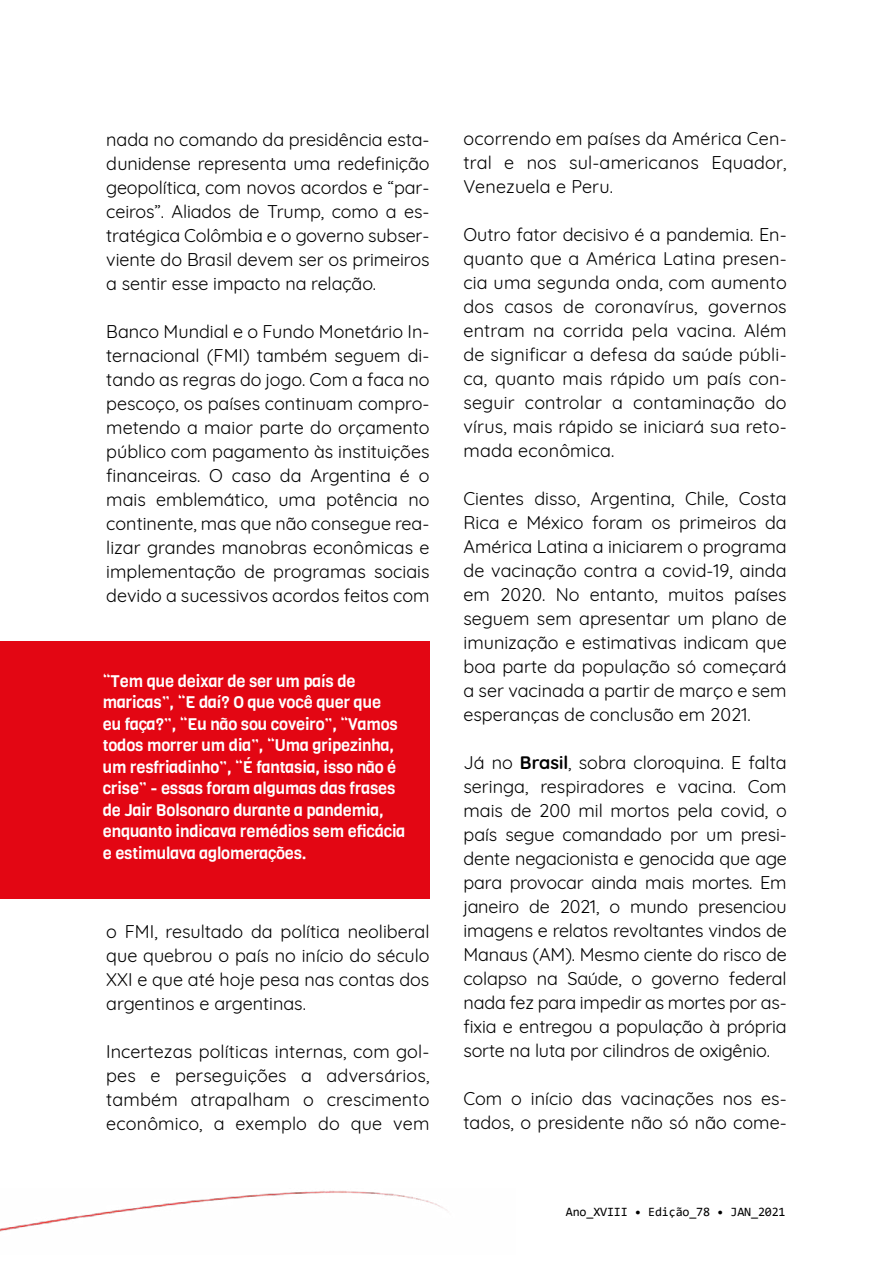
<style>
.page{position:relative;width:893px;height:1263px;background:#fff}
.page>*{position:absolute;margin:0;border:0;box-sizing:border-box;transform-origin:0 0}
.t1{font:18px/24px "Quicksand";color:#000;text-align:justify}
.t2{font:16.5px/21.5px "Viga";letter-spacing:-.01em;color:#fff}
.t3{font:12.75px "Consolas";letter-spacing:-.01em;color:#000}
.s1{font-weight:700}
</style>
<div class="page">
<img style="left:0;top:1190px;width:447px;height:42px">
<div style="left:0;top:641px;width:430px;height:258px;background:#e30613"></div>
<p class="t1" style="left:106px;top:125px;width:325px">nada no comando da presidência esta&shy;dunidense representa uma redefinição geopolítica, com novos acordos e “par&shy;ceiros”. Aliados de Trump, como a es&shy;tratégica Colômbia e o governo subser&shy;viente do Brasil devem ser os primeiros a sentir esse impacto na relação.</p>
<p class="t1" style="left:106px;top:317px;width:325px">Banco Mundial e o Fundo Monetário In&shy;ternacional (FMI) também seguem di&shy;tando as regras do jogo. Com a faca no pescoço, os países continuam compro&shy;metendo a maior parte do orçamento público com pagamento às instituições financeiras. O caso da Argentina é o mais emblemático, uma potência no continente, mas que não consegue rea&shy;lizar grandes manobras econômicas e implementação de programas sociais devido a sucessivos acordos feitos com</p>
<p class="t2" style="left:103px;top:670px;width:304px">“Tem que deixar de ser um país de maricas”, “E daí? O que você quer que<br>eu faça?”, “Eu não sou coveiro”, “Vamos todos morrer um dia”, “Uma gripezinha, um resfriadinho”, “É fantasia, isso não é crise” - essas foram algumas das frases de Jair Bolsonaro durante a pandemia, enquanto indicava remédios sem eficácia e estimulava aglomerações.</p>
<p class="t1" style="left:106px;top:917px;width:325px">o FMI, resultado da política neoliberal que quebrou o país no início do século XXI e que até hoje pesa nas contas dos argentinos e argentinas.</p>
<p class="t1" style="left:106px;top:1037px;width:325px">Incertezas políticas internas, com gol&shy;pes e perseguições a adversários, também atrapalham o crescimento econômico, a exemplo do que vem</p>
<p class="t1" style="left:463px;top:125px;width:325px">ocorrendo em países da América Cen&shy;tral e nos sul-americanos Equador, Venezuela e Peru.</p>
<p class="t1" style="left:463px;top:221px;width:325px">Outro fator decisivo é a pandemia. En&shy;quanto que a América Latina presen&shy;cia uma segunda onda, com aumento dos casos de coronavírus, governos entram na corrida pela vacina. Além de significar a defesa da saúde públi&shy;ca, quanto mais rápido um país con&shy;seguir controlar a contaminação do vírus, mais rápido se iniciará sua reto&shy;mada econômica.</p>
<p class="t1" style="left:463px;top:485px;width:325px">Cientes disso, Argentina, Chile, Costa Rica e México foram os primeiros da América Latina a iniciarem o programa de vacinação contra a covid-19, ainda em 2020. No entanto, muitos países seguem sem apresentar um plano de imunização e estimativas indicam que boa parte da população só começará a ser vacinada a partir de março e sem esperanças de conclusão em 2021.</p>
<p class="t1" style="left:463px;top:749px;width:325px">Já no <span class="s1">Brasil</span>, sobra cloroquina. E falta seringa, respiradores e vacina. Com mais de 200 mil mortos pela covid, o país segue comandado por um presi&shy;dente negacionista e genocida que age para provocar ainda mais mortes. Em janeiro de 2021, o mundo presenciou imagens e relatos revoltantes vindos de Manaus (AM). Mesmo ciente do risco de colapso na Saúde, o governo federal nada fez para impedir as mortes por as&shy;fixia e entregou a população à própria sorte na luta por cilindros de oxigênio.</p>
<p class="t1" style="left:463px;top:1085px;width:325px">Com o início das vacinações nos es&shy;tados, o presidente não só não come-</p>
<p class="t3" style="left:566px;top:1203px;width:221px">Ano_XVIII • Edição_78 • JAN_2021</p>
</div>
